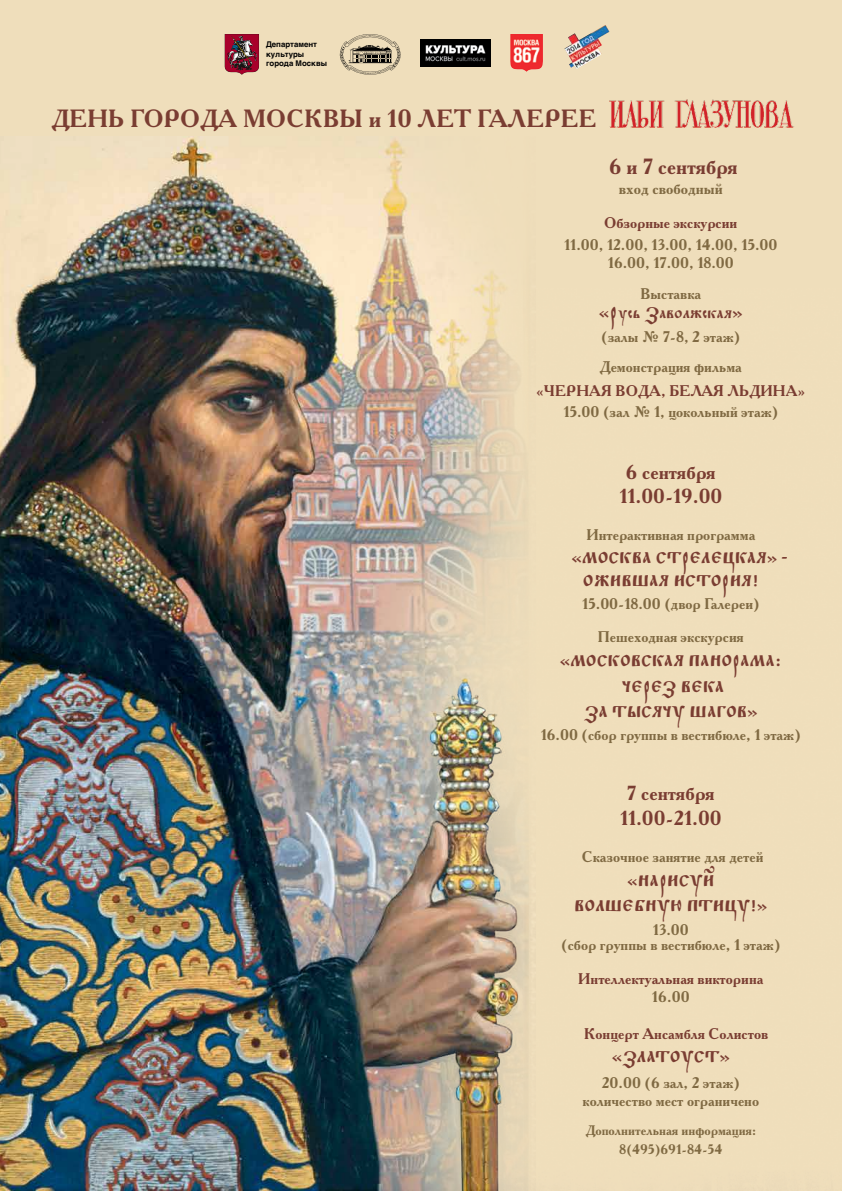
<style>
.page{position:relative;width:842px;height:1191px;background:#efdebb}
.page>*{position:absolute;margin:0;border:0;box-sizing:border-box;transform-origin:0 0}
.t1{font:700 24.9px "Academy";letter-spacing:.01em;color:#7a3d32}
.t2{font:700 22px "Academy";color:#7a3d32}
.t3{font:700 20.4px/24.4px "Academy";color:#7a3d32;text-align:center}
.t4{font:700 15.9px "Academy";color:#806a43}
.t5{font:15.5px "Fita Poluustav";color:#7a3d32}
.t6{font:700 15.4px/18.5px "Academy";color:#806a43;text-align:center}
.t7{font:15.4px/25.7px "Fita Poluustav";color:#7a3d32;text-align:center}
.t8{font:700 15.4px "Academy";color:#7a3d32}
.t9{font:700 13.8px/18.5px "Academy";color:#806a43;text-align:center}
.t10{font:700 7.8px/9.4px "Helvetica";color:#000}
</style>
<div class="page">
<img style="left:0;top:136px;width:536px;height:1054px">
<svg style="left:225px;top:34px;width:34px;height:41px"></svg>
<img style="left:564px;top:25px;width:45px;height:44px">
<img style="left:421px;top:40px;width:70px;height:26px">
<svg style="left:340px;top:34px;width:61px;height:41px;background:#b8ab90"></svg>
<img style="left:510px;top:34px;width:33px;height:38px">
<img style="left:610px;top:99px;width:185px;height:28px">
<p class="t10" style="left:266px;top:40px;width:62px">Департамент культуры города москвы</p>
<h1 class="t1" style="left:52px;top:102px;width:37px">ДЕНЬ</h1>
<h1 class="t1" style="left:131px;top:102px;width:377px">ГОРОДА МОСКВЫ и 10 лет ГАЛЕРЕ</h1>
<h1 class="t1" style="left:579px;top:102px;width:19px">e</h1>
<h2 class="t2" style="left:609px;top:152px;width:130px">6 и 7 сентября</h2>
<p class="t4" style="left:619px;top:178px;width:105px">вход свободный</p>
<p class="t8" style="left:604px;top:213px;width:135px">Обзорные экскурсии</p>
<p class="t6" style="left:564px;top:235px;width:215px">11.00, 12.00, 13.00, 14.00, 15.00<br>16.00, 17.00, 18.00</p>
<p class="t6" style="left:640px;top:285px;width:62px">Выставка</p>
<p class="t5" style="left:599px;top:303px;width:145px">«Русь Заволжская»</p>
<p class="t6" style="left:600px;top:321px;width:144px;line-height:30.9px;text-align:left">(залы № 7-8, 2 этаж)<br>Демонстрация фильма</p>
<p class="t8" style="left:536px;top:380px;width:92px">«Черная вод</p>
<p class="t8" style="left:649px;top:380px;width:158px">а, белая льдина»</p>
<p class="t6" style="left:563px;top:402px;width:216px">15.00 (зал № 1, цокольный этаж)</p>
<h3 class="t3" style="left:619px;top:459px;width:104px">6 сентября<br>11.00-19.00</h3>
<p class="t6" style="left:586px;top:525px;width:170px">Интерактивная программа</p>
<p class="t7" style="left:583px;top:547px;width:206px;line-height:22.5px;text-align:left;text-indent:-11px">«Москва стр елецкая» – ожившая истор ия!</p>
<p class="t6" style="left:582px;top:586px;width:179px;line-height:33.5px">15.00-18.00 (двор Галереи)<br>Пешеходная экскурсия</p>
<p class="t7" style="left:560px;top:648px;width:224px">«Московская панор ама: чер ез века<br>за тысячу шагов»</p>
<p class="t6" style="left:541px;top:725px;width:262px">16.00 (сбор группы в вестибюле, 1 этаж)</p>
<h3 class="t3" style="left:620px;top:781px;width:103px">7 сентября<br>11.00-21.00</h3>
<p class="t6" style="left:582px;top:847px;width:183px">Сказочное занятие для детей</p>
<p class="t7" style="left:574px;top:868px;width:195px;line-height:24.7px">«Нар исуй волшебную птицу!»</p>
<p class="t6" style="left:561px;top:921px;width:221px;line-height:15.4px">13.00<br>(сбор группы в вестибюле, 1 этаж)</p>
<p class="t8" style="left:578px;top:968px;width:187px">Интеллектуальная викторина</p>
<p class="t6" style="left:652px;top:987px;width:39px">16.00</p>
<p class="t8" style="left:584px;top:1024px;width:185px">Концерт Ансамбля Солистов</p>
<p class="t7" style="left:612px;top:1043px;width:120px">«Златоуст»</p>
<p class="t6" style="left:582px;top:1073px;width:178px">20.00 (6 зал, 2 этаж) количество мест ограничено</p>
<p class="t9" style="left:586px;top:1121px;width:172px">Дополнительная информация:<br>8(495)691-84-54</p>
</div>
